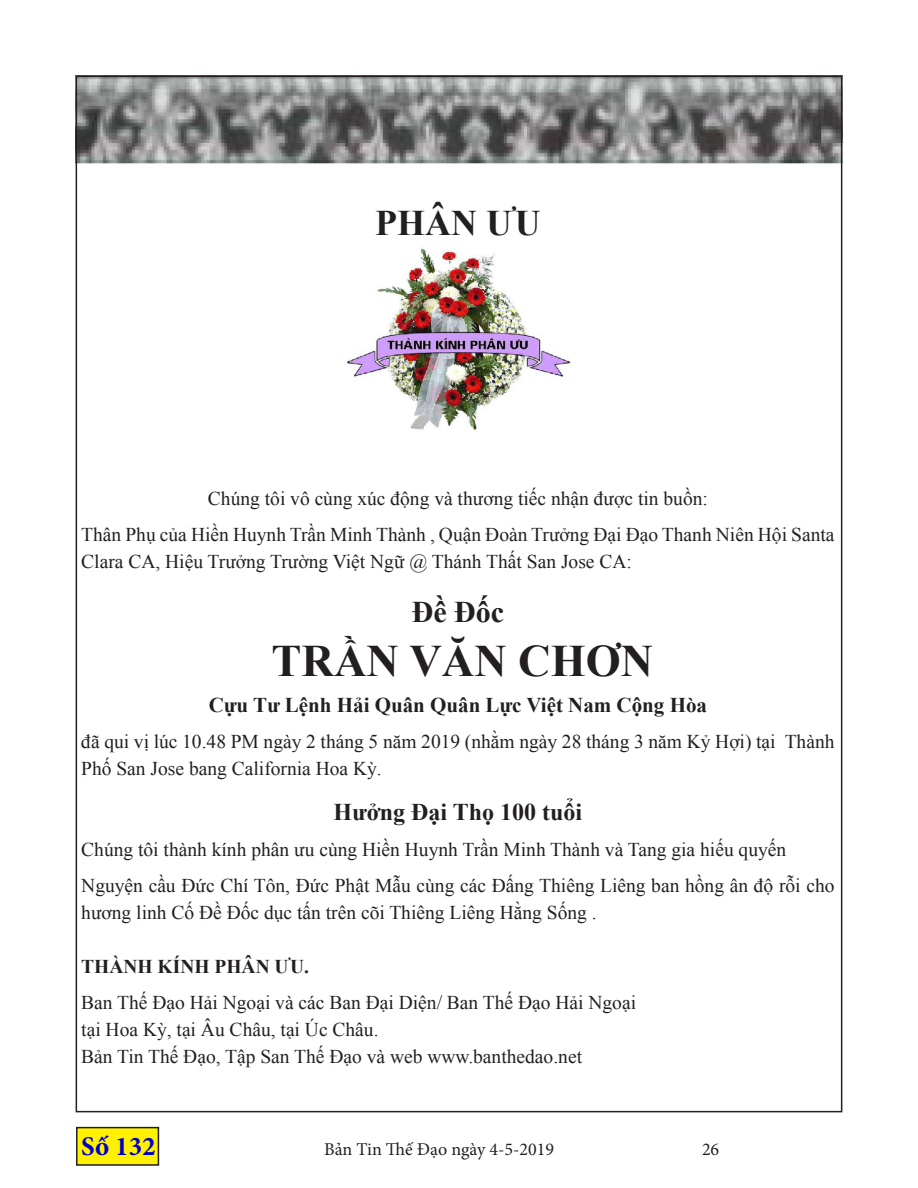
<style>
.page{position:relative;width:918px;height:1188px;background:#fff}
.page>*{position:absolute;margin:0;border:0;box-sizing:border-box;transform-origin:0 0}
.t1{font:700 45px "Times New Roman";color:#231f20}
.t2{font:700 36px "Times New Roman";color:#231f20}
.t3{font:700 30px "Times New Roman";color:#231f20}
.t4{font:700 27px "Minion Pro";color:#00c}
.t5{font:700 24px "Times New Roman";color:#231f20}
.t6{font:700 21px "Times New Roman";color:#231f20}
.t7{font:19.5px/27px "Times New Roman";color:#231f20}
.t8{font:700 19.5px "Times New Roman";color:#231f20}
.t9{font:18px "Minion Pro";color:#231f20}
</style>
<div class="page">
<div style="left:77px;top:1128px;width:81px;height:37px;background:#fff101"></div>
<div style="left:76px;top:1127px;width:83px;height:39px;border:2px solid #231f20"></div>
<img style="left:79px;top:79px;width:760px;height:85px">
<img style="left:348px;top:247px;width:222px;height:183px">
<h2 class="t2" style="left:375px;top:198px;width:167px">PHÂN ƯU</h2>
<p class="t7" style="left:81px;top:480px;width:755px;line-height:36px;text-align:center">Chúng tôi vô cùng xúc động và thương tiếc nhận được tin buồn:<br>Thân Phụ của Hiền Huynh Trần Minh Thành , Quận Đoàn Trưởng Đại Đạo Thanh Niên Hội Santa</p>
<p class="t7" style="left:81px;top:548px;width:552px">Clara CA, Hiệu Trưởng Trường Việt Ngữ @ Thánh Thất San Jose CA:</p>
<h3 class="t3" style="left:412px;top:591px;width:94px">Đề Đốc</h3>
<h1 class="t1" style="left:272px;top:630px;width:383px">TRẦN VĂN CHƠN</h1>
<p class="t6" style="left:209px;top:690px;width:500px">Cựu Tư Lệnh Hải Quân Quân Lực Việt Nam Cộng Hòa</p>
<p class="t7" style="left:81px;top:728px;width:755px">đã qui vị lúc 10.48 PM ngày 2 tháng 5 năm 2019 (nhằm ngày 28 tháng 3 năm Kỷ Hợi) tại Thành<br>Phố San Jose bang California Hoa Kỳ.</p>
<p class="t5" style="left:334px;top:795px;width:250px">Hưởng Đại Thọ 100 tuổi</p>
<p class="t7" style="left:81px;top:831px;width:755px;line-height:36px">Chúng tôi thành kính phân ưu cùng Hiền Huynh Trần Minh Thành và Tang gia hiếu quyến<br>Nguyện cầu Đức Chí Tôn, Đức Phật Mẫu cùng các Đấng Thiêng Liêng ban hồng ân độ rỗi cho</p>
<p class="t7" style="left:81px;top:899px;width:517px">hương linh Cố Đề Đốc dục tấn trên cõi Thiêng Liêng Hằng Sống .</p>
<p class="t8" style="left:81px;top:953px;width:229px">THÀNH KÍNH PHÂN ƯU.</p>
<p class="t7" style="left:81px;top:989px;width:556px">Ban Thế Đạo Hải Ngoại và các Ban Đại Diện/ Ban Thế Đạo Hải Ngoại tại Hoa Kỳ, tại Âu Châu, tại Úc Châu.<br>Bản Tin Thế Đạo, Tập San Thế Đạo và web www.banthedao.net</p>
<h3 class="t4" style="left:81px;top:1128px;width:76px">Số 132</h3>
<p class="t9" style="left:324px;top:1138px;width:232px">Bản Tin Thế Đạo ngày 4-5-2019</p>
<p class="t9" style="left:702px;top:1138px;width:19px">26</p>
</div>
